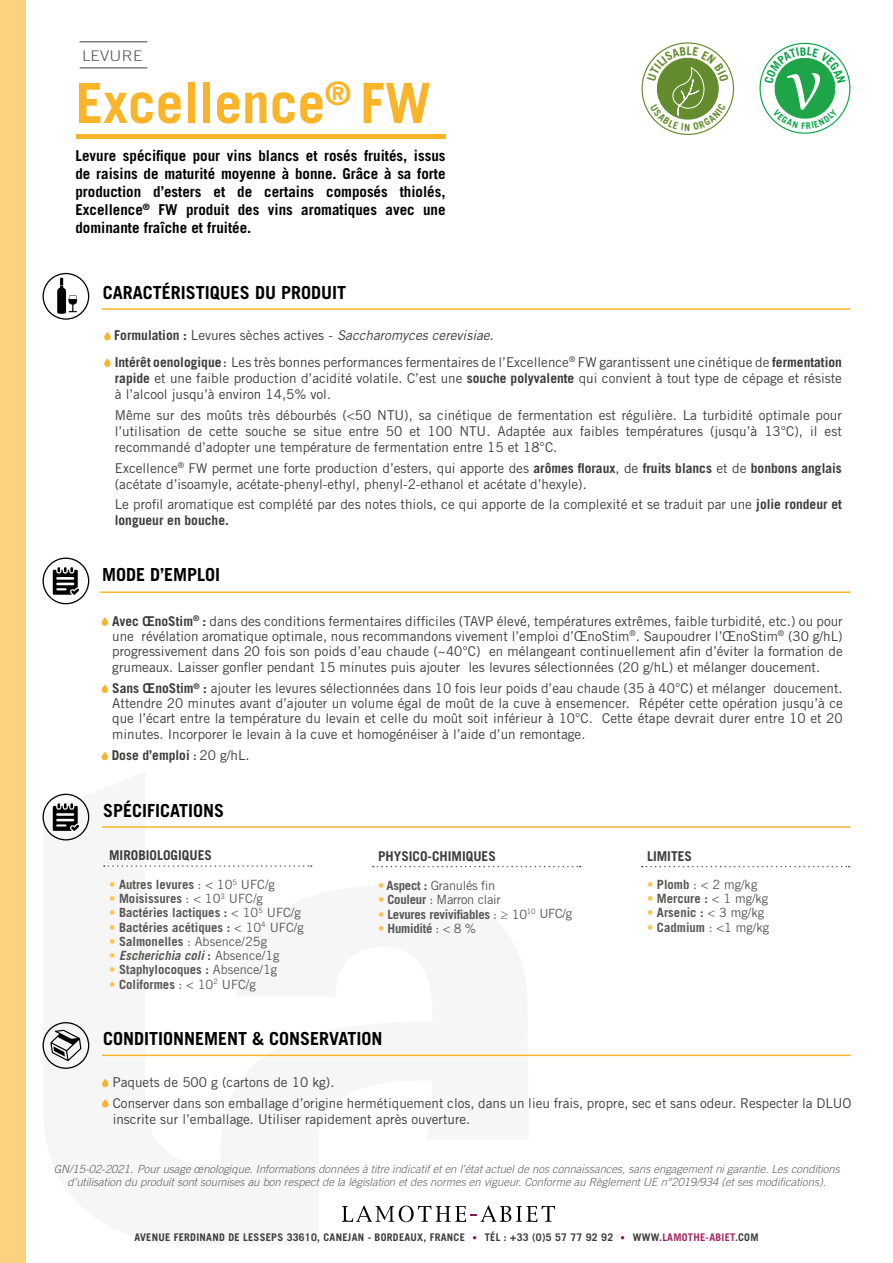
<style>
.page{position:relative;width:893px;height:1263px;background:#fff}
.page>*{position:absolute;margin:0;border:0;box-sizing:border-box;transform-origin:0 0}
.t1{font:700 55.5px "Trade Gothic LT Std";color:#f9b429}
.t2{font:700 18px "Trade Gothic LT Std";color:#000}
.t3{font:700 15px/18px "Trade Gothic LT Std";color:#000;text-align:justify}
.t4{font:300 14.7px "Trade Gothic LT Std";letter-spacing:.02em;color:#575756;scale:1.12 1}
.t5{font:13.5px/15.5px "Trade Gothic LT Std";color:#3c3c3b}
.t6{font:700 13.5px "Trade Gothic LT Std";color:#3c3c3b}
.t7{font:700 12.75px "Trade Gothic LT Std";color:#575756}
.t8{font:12.75px "Trade Gothic LT Std";letter-spacing:-.02em;color:#575756}
.t9{font:700 12.75px "Trade Gothic LT Std";letter-spacing:-.02em;color:#575756}
.t10{font:italic 700 12.75px "Trade Gothic LT Std";color:#575756}
.t11{font:12.75px "Trade Gothic LT Std";color:#575756}
.t12{font:italic 300 11.25px/13.5px "Trade Gothic LT Std";color:#646363;text-align:center}
.t13{font:700 10.5px "Trade Gothic LT Std";letter-spacing:.025em;color:#3c3c3b}
.s1{font-weight:700}
.s2{font-style:italic}
.s3{font-family:"Trade Gothic LT Std Bd Cn 20"}
.s4{font-family:"Trade Gothic LT Std Bd Cn 20";font-weight:400}
.s5{font-weight:400}
.s6{color:#fac354}
.s7{font-weight:700;color:#fac354}
.s8{font-style:normal;color:#fac354}
.s9{font-style:normal}
.s10{font-weight:400;font-style:normal}
.s11{font-family:"Trade Gothic LT Std Cn 18";font-weight:400;font-size:9px;color:#9b0058}
.s12{color:#a42664}
</style>
<div class="page">
<div style="left:0;top:0;width:26px;height:1263px;background:#fbd27e"></div>
<svg style="left:104px;top:332px;width:7px;height:8px"></svg>
<svg style="left:104px;top:358px;width:7px;height:9px"></svg>
<svg style="left:43px;top:273px;width:46px;height:47px"></svg>
<hr style="left:102px;top:308px;width:748px;height:2px;background:#f9b429">
<hr style="left:76px;top:135px;width:370px;height:4px;background:#f9b429">
<hr style="left:80px;top:41px;width:67px;height:1px;background:#575756">
<hr style="left:80px;top:67px;width:67px;height:1px;background:#575756">
<svg style="left:102px;top:617px;width:6px;height:9px"></svg>
<svg style="left:102px;top:684px;width:6px;height:9px"></svg>
<div style="left:102px;top:752px;width:6px;height:8px;background:#f9b429;border-radius:3px"></div>
<svg style="left:43px;top:557px;width:46px;height:47px"></svg>
<hr style="left:100px;top:591px;width:750px;height:2px;background:#f9b429">
<svg style="left:43px;top:794px;width:46px;height:46px"></svg>
<hr style="left:102px;top:826px;width:748px;height:2px;background:#f9b429">
<svg style="left:373px;top:866px;width:208px;height:1px"></svg>
<svg style="left:642px;top:866px;width:208px;height:1px"></svg>
<svg style="left:104px;top:865px;width:208px;height:2px"></svg>
<svg style="left:102px;top:1078px;width:6px;height:9px"></svg>
<svg style="left:102px;top:1099px;width:6px;height:8px"></svg>
<svg style="left:43px;top:1022px;width:46px;height:47px"></svg>
<hr style="left:102px;top:1054px;width:748px;height:2px;background:#f9b429">
<svg style="left:342px;top:1205px;width:213px;height:17px"></svg>
<svg style="left:641px;top:42px;width:93px;height:93px"></svg>
<svg style="left:759px;top:42px;width:91px;height:92px"></svg>
<p class="t4" style="left:82px;top:47px;width:55px">LEVURE</p>
<h1 class="t1" style="left:75px;top:69px;width:357px">Excellence<sup>®</sup> FW</h1>
<p class="t3" style="left:75px;top:146px;width:372px">Levure spécifique pour vins blancs et rosés fruités, issus de raisins de maturité moyenne à bonne. Grâce à sa forte production d’esters et de certains composés thiolés, Excellence<sup>®</sup> FW produit des vins aromatiques avec une dominante fraîche et fruitée.</p>
<h2 class="t2" style="left:103px;top:281px;width:245px">CARACTÉRISTIQUES DU PRODUIT</h2>
<p class="t5" style="left:114px;top:322px;width:729px;line-height:26.5px"><span class="s1">Formulation :</span> Levures sèches actives - <span class="s2">Saccharomyces cerevisiae.<br></span><span class="s1">Intérêt oenologique</span> <span class="s3">:</span> Les très bonnes performances fermentaires de l’Excellence<sup>®</sup> FW garantissent une cinétique de <span class="s1">fermentation</span></p>
<p class="t5" style="left:115px;top:370px;width:729px;line-height:16.2px"><span class="s1">rapide</span> et une faible production d’acidité volatile. C’est une <span class="s1">souche polyvalente</span> qui convient à tout type de cépage et résiste à l’alcool jusqu’à environ 14,5% vol.</p>
<p class="t5" style="left:115px;top:407px;width:729px;line-height:16.2px;text-align:justify">Même sur des moûts très débourbés (&lt;50 NTU), sa cinétique de fermentation est régulière. La turbidité optimale pour l’utilisation de cette souche se situe entre 50 et 100 NTU. Adaptée aux faibles températures (jusqu’à 13°C), il est recommandé d’adopter une température de fermentation entre 15 et 18°C.</p>
<p class="t5" style="left:115px;top:459px;width:729px;line-height:16.2px">Excellence<sup>®</sup> FW permet une forte production d’esters, qui apporte des <span class="s1">arômes floraux</span>, de <span class="s1">fruits blancs</span> et de <span class="s1">bonbons anglais </span>(acétate d’isoamyle, acétate-phenyl-ethyl, phenyl-2-ethanol et acétate d’hexyle).</p>
<p class="t5" style="left:115px;top:496px;width:729px;line-height:16.2px">Le profil aromatique est complété par des notes thiols, ce qui apporte de la complexité et se traduit par une <span class="s1">jolie rondeur et longueur en bouche.</span></p>
<h2 class="t2" style="left:102px;top:564px;width:120px">MODE D’EMPLOI</h2>
<p class="t5" style="left:112px;top:613px;width:732px;text-align:justify"><span class="s1">Avec ŒnoStim</span><sup>®</sup> <span class="s1">:</span> dans des conditions fermentaires difficiles (TAVP élevé, températures extrêmes, faible turbidité, etc.) ou pour une révélation aromatique optimale, nous recommandons vivement l’emploi d’ŒnoStim<sup>®</sup>. Saupoudrer l’ŒnoStim<sup>®</sup> (30 g/hL) progressivement dans 20 fois son poids d’eau chaude (~40°C) en mélangeant continuellement afin d’éviter la formation de grumeaux. Laisser gonfler pendant 15 minutes puis ajouter les levures sélectionnées (20 g/hL) et mélanger doucement.</p>
<p class="t5" style="left:112px;top:680px;width:732px;text-align:justify"><span class="s1">Sans ŒnoStim</span><sup>®</sup> <span class="s1">:</span> ajouter les levures sélectionnées dans 10 fois leur poids d’eau chaude (35 à 40°C) et mélanger doucement.<br>Attendre 20 minutes avant d’ajouter un volume égal de moût de la cuve à ensemencer. Répéter cette opération jusqu’à ce que l’écart entre la température du levain et celle du moût soit inférieur à 10°C. Cette étape devrait durer entre 10 et 20 minutes. Incorporer le levain à la cuve et homogénéiser à l’aide d’un remontage.</p>
<p class="t6" style="left:112px;top:747px;width:139px">Dose d’emploi <span class="s4">:</span> <span class="s5">20 g/hL.</span></p>
<h2 class="t2" style="left:103px;top:799px;width:123px">SPÉCIFICATIONS</h2>
<p class="t6" style="left:109px;top:847px;width:104px">MIROBIOLOGIQUES</p>
<p class="t7" style="left:109px;top:876px;width:167px"><span class="s6">•</span> Autres levures <span class="s5">: &lt; 10</span><sup>5</sup> <span class="s5">UFC/g</span></p>
<p class="t7" style="left:109px;top:891px;width:155px"><span class="s6">•</span> Moisissures <span class="s5">: &lt; 10</span><sup>3</sup> <span class="s5">UFC/g</span></p>
<p class="t7" style="left:109px;top:905px;width:193px"><span class="s6">•</span> Bactéries lactiques : <span class="s5">&lt; 10</span><sup>5</sup> <span class="s5">UFC/g</span></p>
<p class="t7" style="left:109px;top:919px;width:196px"><span class="s6">•</span> Bactéries acétiques : <span class="s5">&lt; 10</span><sup>4</sup> <span class="s5">UFC/g</span></p>
<p class="t11" style="left:109px;top:934px;width:159px"><span class="s7">•</span> <span class="s1">Salmonelles</span> : Absence/25g</p>
<p class="t10" style="left:109px;top:948px;width:172px"><span class="s8">•</span> Escherichia coli <span class="s9">:</span> <span class="s10">Absence/1g</span></p>
<p class="t7" style="left:109px;top:962px;width:170px"><span class="s6">•</span> Staphylocoques : <span class="s5">Absence/1g</span></p>
<p class="t7" style="left:109px;top:976px;width:148px"><span class="s6">•</span> Coliformes <span class="s5">: &lt; 10</span><sup>2</sup> <span class="s5">UFC/g</span></p>
<p class="t6" style="left:378px;top:847px;width:119px">PHYSICO-CHIMIQUES</p>
<p class="t8" style="left:378px;top:878px;width:119px"><span class="s7">•</span> <span class="s1">Aspect :</span> Granulés fin</p>
<p class="t8" style="left:378px;top:892px;width:124px"><span class="s7">•</span> <span class="s1">Couleur</span> : Marron clair</p>
<p class="t9" style="left:378px;top:906px;width:196px"><span class="s6">•</span> Levures revivifiables <span class="s5">: ≥ 10</span><sup>10</sup> <span class="s5">UFC/g</span></p>
<p class="t9" style="left:378px;top:920px;width:100px"><span class="s6">•</span> Humidité <span class="s5">: &lt; 8 %</span></p>
<h2 class="t2" style="left:103px;top:1028px;width:281px">CONDITIONNEMENT &amp; CONSERVATION</h2>
<p class="t6" style="left:647px;top:847px;width:47px">LIMITES</p>
<p class="t8" style="left:647px;top:877px;width:112px"><span class="s7">•</span> <span class="s1">Plomb</span> : &lt; 2 mg/kg</p>
<p class="t7" style="left:647px;top:891px;width:123px"><span class="s6">•</span> Mercure : <span class="s5">&lt; 1 mg/kg</span></p>
<p class="t7" style="left:647px;top:905px;width:119px"><span class="s6">•</span> Arsenic : <span class="s5">&lt; 3 mg/kg</span></p>
<p class="t8" style="left:647px;top:919px;width:124px"><span class="s7">•</span> <span class="s1">Cadmium</span> : &lt;1 mg/kg</p>
<p class="t5" style="left:113px;top:1072px;width:740px;line-height:20.4px">Paquets de 500 g (cartons de 10 kg).<br>Conserver dans son emballage d’origine hermétiquement clos, dans un lieu frais, propre, sec et sans odeur. Respecter la DLUO</p>
<p class="t5" style="left:113px;top:1111px;width:359px">inscrite sur l’emballage. Utiliser rapidement après ouverture.</p>
<p class="t12" style="left:54px;top:1162px;width:787px">GN/15-02-2021. Pour usage œnologique. Informations données à titre indicatif et en l’état actuel de nos connaissances, sans engagement ni garantie. Les conditions d’utilisation du produit sont soumises au bon respect de la législation et des normes en vigueur. Conforme au Règlement UE n°2019/934 (et ses modifications).</p>
<p class="t13" style="left:134px;top:1231px;width:626px">AVENUE FERDINAND DE LESSEPS 33610, CANEJAN - BORDEAUX, FRANCE <span class="s11">•</span> TÉL : +33 (0)5 57 77 92 92 <span class="s11">•</span> WWW<span class="s12">.LAMOTHE-ABIET</span>.COM</p>
</div>
